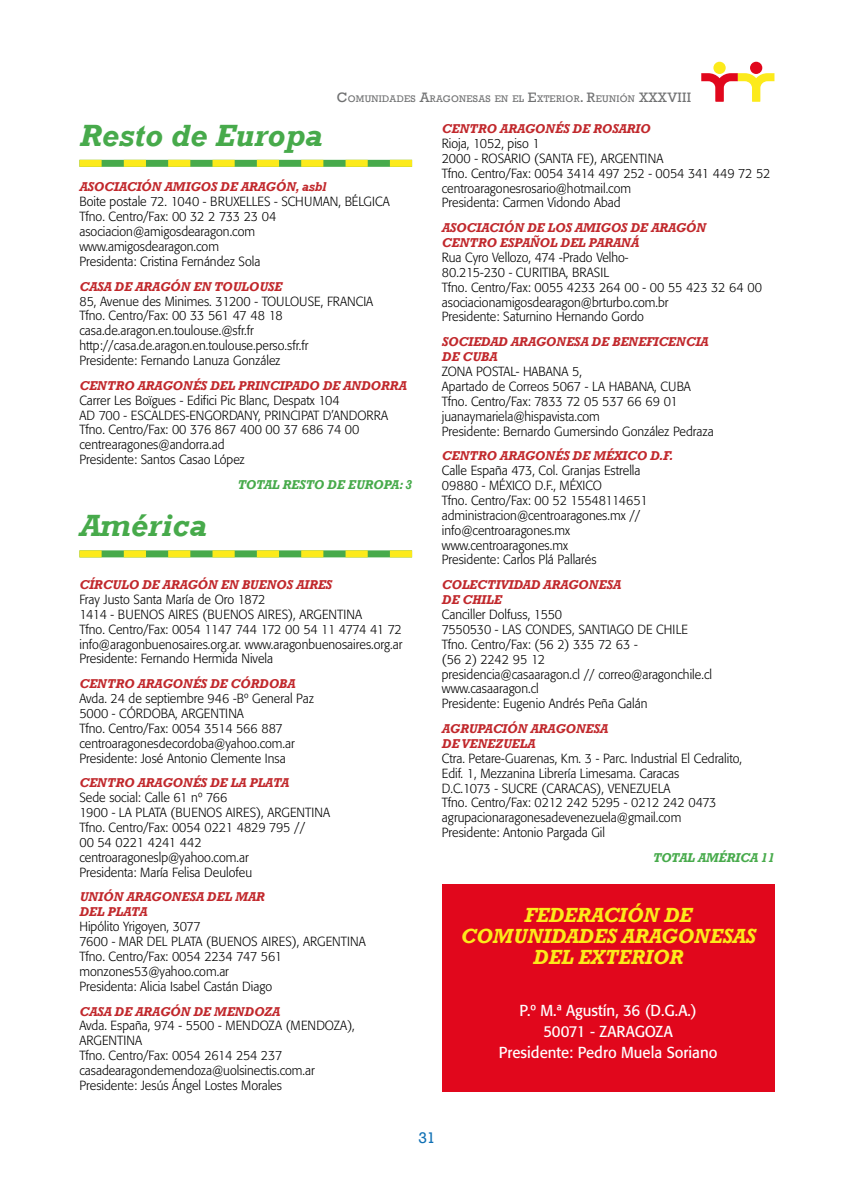
<style>
.page{position:relative;width:844px;height:1191px;background:#fff}
.page>*{position:absolute;margin:0;border:0;box-sizing:border-box;transform-origin:0 0}
.t1{font:italic 700 31.5px "Rockwell";color:#47aa4b}
.t2{font:italic 700 21px/21px "Rockwell";color:#fcea1b;text-align:center;scale:.95 1}
.t3{font:15.75px/21px "Formata";color:#fff;text-align:center;scale:.95 1}
.t4{font:15.75px "Rockwell";color:#1070b4}
.t5{font:300 13.12px/14.9px "Formata";color:#000;scale:.95 1}
.t6{font:italic 700 13.12px/14.9px "Rockwell";color:#c1282c;scale:.95 1}
.t7{font:italic 700 13.12px "Rockwell";color:#47aa4b;scale:.95 1}
.t8{font:9.8px "Rockwell";letter-spacing:.03em;color:#707172}
.s1{font-size:14px}
</style>
<div class="page">
<div style="left:713px;top:62px;width:12px;height:12px;background:#fcea1b;border-radius:50%"></div>
<svg style="left:701px;top:73px;width:73px;height:28px"></svg>
<svg style="left:749px;top:62px;width:13px;height:12px"></svg>
<svg style="left:79px;top:160px;width:333px;height:7px;background:#a7cc34"></svg>
<svg style="left:79px;top:550px;width:333px;height:7px;background:#a9cd39"></svg>
<div style="left:441px;top:884px;width:333px;height:207px;background:#e1071c"></div>
<p class="t8" style="left:336px;top:93px;width:356px"><span class="s1">C</span>OMUNIDADES <span class="s1">A</span>RAGONESAS EN EL <span class="s1">E</span>XTERIOR<span class="s1">. R</span>EUNIÓN <span class="s1">XXXVIII</span></p>
<h1 class="t1" style="left:79px;top:117px;width:244px">Resto de Europa</h1>
<p class="t6" style="left:79px;top:180px;width:261px">ASOCIACIÓN AMIGOS DE ARAGÓN, asbl</p>
<p class="t5" style="left:79px;top:194px;width:328px">Boite postale 72. 1040 - BRUXELLES - SCHUMAN, BÉLGICA Tfno. Centro/Fax: 00 32 2 733 23 04 asociacion@amigosdearagon.com www.amigosdearagon.com<br>Presidenta: Cristina Fernández Sola</p>
<p class="t6" style="left:79px;top:279px;width:215px">CASA DE ARAGÓN EN TOULOUSE</p>
<p class="t5" style="left:79px;top:293px;width:311px">85, Avenue des Minimes. 31200 - TOULOUSE, FRANCIA Tfno. Centro/Fax: 00 33 561 47 48 18 casa.de.aragon.en.toulouse.@sfr.fr http://casa.de.aragon.en.toulouse.perso.sfr.fr<br>Presidente: Fernando Lanuza González</p>
<p class="t6" style="left:79px;top:378px;width:345px">CENTRO ARAGONÉS DEL PRINCIPADO DE ANDORRA</p>
<p class="t5" style="left:79px;top:393px;width:326px">Carrer Les Boïgues - Edifici Pic Blanc, Despatx 104<br>AD 700 - ESCALDES-ENGORDANY, PRINCIPAT D’ANDORRA Tfno. Centro/Fax: 00 376 867 400 00 37 686 74 00 centrearagones@andorra.ad<br>Presidente: Santos Casao López</p>
<p class="t7" style="left:237px;top:477px;width:185px">TOTAL RESTO DE EUROPA: 3</p>
<h1 class="t1" style="left:79px;top:507px;width:129px">América</h1>
<p class="t6" style="left:79px;top:577px;width:267px">CÍRCULO DE ARAGÓN EN BUENOS AIRES</p>
<p class="t5" style="left:79px;top:592px;width:341px">Fray Justo Santa María de Oro 1872<br>1414 - BUENOS AIRES (BUENOS AIRES), ARGENTINA<br>Tfno. Centro/Fax: 0054 1147 744 172 00 54 11 4774 41 72 info@aragonbuenosaires.org.ar. www.aragonbuenosaires.org.ar Presidente: Fernando Hermida Nivela</p>
<p class="t6" style="left:79px;top:676px;width:229px">CENTRO ARAGONÉS DE CÓRDOBA</p>
<p class="t5" style="left:79px;top:691px;width:248px">Avda. 24 de septiembre 946 -Bº General Paz 5000 - CÓRDOBA, ARGENTINA<br>Tfno. Centro/Fax: 0054 3514 566 887 centroaragonesdecordoba@yahoo.com.ar Presidente: José Antonio Clemente Insa</p>
<p class="t6" style="left:79px;top:776px;width:222px">CENTRO ARAGONÉS DE LA PLATA</p>
<p class="t5" style="left:79px;top:790px;width:265px">Sede social: Calle 61 nº 766<br>1900 - LA PLATA (BUENOS AIRES), ARGENTINA<br>Tfno. Centro/Fax: 0054 0221 4829 795 //<br>00 54 0221 4241 442 centroaragoneslp@yahoo.com.ar<br>Presidenta: María Felisa Deulofeu</p>
<p class="t6" style="left:79px;top:890px;width:196px">UNIÓN ARAGONESA DEL MAR<br>DEL PLATA</p>
<p class="t5" style="left:79px;top:919px;width:303px">Hipólito Yrigoyen, 3077<br>7600 - MAR DEL PLATA (BUENOS AIRES), ARGENTINA Tfno. Centro/Fax: 0054 2234 747 561 monzones53@yahoo.com.ar<br>Presidenta: Alicia Isabel Castán Diago</p>
<p class="t6" style="left:79px;top:1004px;width:212px">CASA DE ARAGÓN DE MENDOZA</p>
<p class="t5" style="left:79px;top:1018px;width:291px">Avda. España, 974 - 5500 - MENDOZA (MENDOZA), ARGENTINA<br>Tfno. Centro/Fax: 0054 2614 254 237 casadearagondemendoza@uolsinectis.com.ar Presidente: Jesús Ángel Lostes Morales</p>
<p class="t6" style="left:441px;top:121px;width:221px">CENTRO ARAGONÉS DE ROSARIO</p>
<p class="t5" style="left:441px;top:136px;width:347px">Rioja, 1052, piso 1<br>2000 - ROSARIO (SANTA FE), ARGENTINA<br>Tfno. Centro/Fax: 0054 3414 497 252 - 0054 341 449 72 52 centroaragonesrosario@hotmail.com<br>Presidenta: Carmen Vidondo Abad</p>
<p class="t6" style="left:441px;top:221px;width:279px">ASOCIACIÓN DE LOS AMIGOS DE ARAGÓN<br>CENTRO ESPAÑOL DEL PARANÁ</p>
<p class="t5" style="left:441px;top:250px;width:338px">Rua Cyro Vellozo, 474 -Prado Velho-<br>80.215-230 - CURITIBA, BRASIL<br>Tfno. Centro/Fax: 0055 4233 264 00 - 00 55 423 32 64 00 asociacionamigosdearagon@brturbo.com.br<br>Presidente: Saturnino Hernando Gordo</p>
<p class="t6" style="left:441px;top:335px;width:282px">SOCIEDAD ARAGONESA DE BENEFICENCIA<br>DE CUBA</p>
<p class="t5" style="left:441px;top:364px;width:287px">ZONA POSTAL- HABANA 5,<br>Apartado de Correos 5067 - LA HABANA, CUBA Tfno. Centro/Fax: 7833 72 05 537 66 69 01 juanaymariela@hispavista.com<br>Presidente: Bernardo Gumersindo González Pedraza</p>
<p class="t6" style="left:441px;top:449px;width:245px">CENTRO ARAGONÉS DE MÉXICO D.F.</p>
<p class="t5" style="left:441px;top:463px;width:218px">Calle España 473, Col. Granjas Estrella<br>09880 - MÉXICO D.F., MÉXICO<br>Tfno. Centro/Fax: 00 52 15548114651 administracion@centroaragones.mx // info@centroaragones.mx www.centroaragones.mx<br>Presidente: Carlos Plá Pallarés</p>
<p class="t6" style="left:441px;top:578px;width:190px">COLECTIVIDAD ARAGONESA<br>DE CHILE</p>
<p class="t5" style="left:441px;top:607px;width:286px">Canciller Dolfuss, 1550<br>7550530 - LAS CONDES, SANTIAGO DE CHILE<br>Tfno. Centro/Fax: (56 2) 335 72 63 -<br>(56 2) 2242 95 12<br>presidencia@casaaragon.cl // correo@aragonchile.cl www.casaaragon.cl<br>Presidente: Eugenio Andrés Peña Galán</p>
<p class="t6" style="left:441px;top:721px;width:176px">AGRUPACIÓN ARAGONESA<br>DE VENEZUELA</p>
<p class="t5" style="left:441px;top:751px;width:317px">Ctra. Petare-Guarenas, Km. 3 - Parc. Industrial El Cedralito, Edif. 1, Mezzanina Librería Limesama. Caracas<br>D.C.1073 - SUCRE (CARACAS), VENEZUELA<br>Tfno. Centro/Fax: 0212 242 5295 - 0212 242 0473 agrupacionaragonesadevenezuela@gmail.com Presidente: Antonio Pargada Gil</p>
<p class="t7" style="left:652px;top:849px;width:129px">TOTAL AMÉRICA 11</p>
<h2 class="t2" style="left:460px;top:904px;width:312px">FEDERACIÓN DE<br>COMUNIDADES ARAGONESAS<br>DEL EXTERIOR</h2>
<p class="t3" style="left:498px;top:999px;width:232px">P.º M.ª Agustín, 36 (D.G.A.)<br>50071 - ZARAGOZA<br>Presidente: Pedro Muela Soriano</p>
<p class="t4" style="left:418px;top:1128px;width:19px">31</p>
</div>
